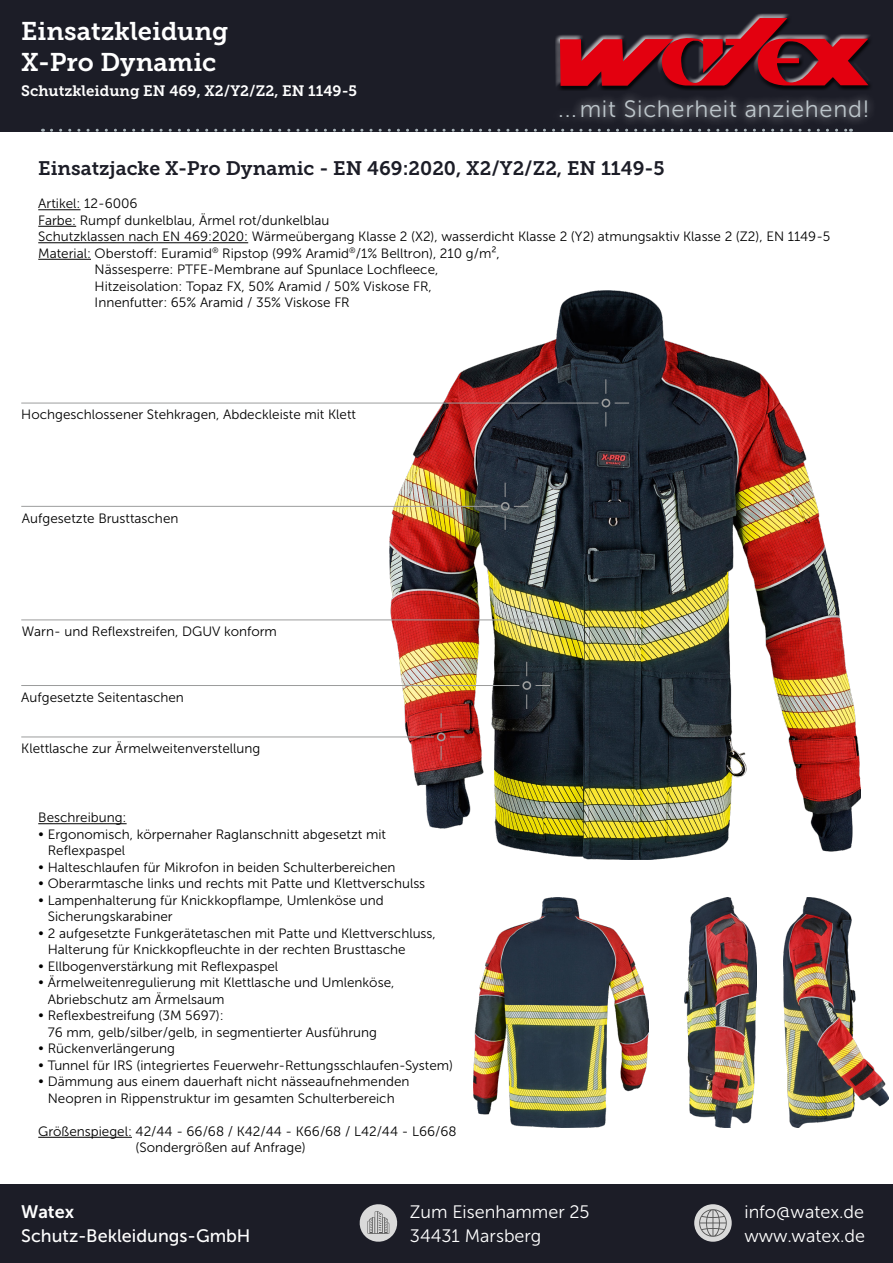
<style>
.page{position:relative;width:893px;height:1263px;background:#fff}
.page>*{position:absolute;margin:0;border:0;box-sizing:border-box;transform-origin:0 0}
.Kaiptel_Überschrift_Klein{font:25.5px/30.6px "Museo Slab 700";color:#fff}
.t1{font:23.55px "Museo Sans 300";letter-spacing:.03em;color:#bdc6cb}
.t2{font:19.5px "Museo Slab 700";color:#1c1d27}
.t3{font:18px/24px "Museo Sans 300";color:#fff}
.t4{font:18px/24px "Museo Sans 500";color:#fff}
.Kaiptel_Überschrift_Klein-2{font:15px "Museo Slab 700";color:#fff}
.t5{font:13.5px/16.5px "Museo Sans 300";color:#000}
.s1{font-family:"Museo Sans 700"}
</style>
<div class="page">
<hr style="left:38px;top:209px;width:42px;height:1px;background:#000">
<hr style="left:38px;top:226px;width:38px;height:1px;background:#000">
<hr style="left:38px;top:242px;width:210px;height:1px;background:#000">
<hr style="left:38px;top:259px;width:53px;height:1px;background:#000">
<div style="left:0;top:1184px;width:893px;height:79px;background:#1c1d27"></div>
<img style="left:390px;top:290px;width:470px;height:569px">
<div style="left:0;top:0;width:893px;height:132px;background:#1c1d27"></div>
<div style="left:551px;top:90px;width:326px;height:37px;background:#fff;opacity:.75"></div>
<div style="left:557px;top:15px;width:316px;height:76px;background:#000;opacity:.75"></div>
<svg style="left:560px;top:18px;width:308px;height:69px"></svg>
<svg style="left:51px;top:129px;width:800px;height:3px"></svg>
<svg style="left:359px;top:1204px;width:39px;height:38px"></svg>
<div style="left:694px;top:1204px;width:38px;height:38px;background:#dadada;border-radius:50%"></div>
<svg style="left:698px;top:1209px;width:30px;height:28px"></svg>
<hr style="left:38px;top:823px;width:89px;height:1px;background:#000">
<hr style="left:38px;top:1137px;width:94px;height:1px;background:#000">
<div style="left:526px;top:615px;width:8px;height:9px;border:2px solid #9c9d9d;border-radius:50%"></div>
<svg style="left:530px;top:596px;width:1px;height:15px"></svg>
<svg style="left:530px;top:629px;width:1px;height:14px"></svg>
<hr style="left:21px;top:620px;width:502px;height:1px;background:#9c9d9d">
<svg style="left:539px;top:620px;width:14px;height:1px"></svg>
<div style="left:437px;top:733px;width:9px;height:8px;border:2px solid #9c9d9d;border-radius:50%"></div>
<svg style="left:441px;top:713px;width:1px;height:15px"></svg>
<svg style="left:441px;top:746px;width:1px;height:14px"></svg>
<hr style="left:21px;top:737px;width:413px;height:1px;background:#9c9d9d">
<svg style="left:450px;top:737px;width:14px;height:1px"></svg>
<div style="left:501px;top:502px;width:9px;height:9px;border:2px solid #9c9d9d;border-radius:50%"></div>
<svg style="left:505px;top:483px;width:1px;height:14px"></svg>
<svg style="left:505px;top:515px;width:1px;height:15px"></svg>
<hr style="left:21px;top:506px;width:477px;height:1px;background:#9c9d9d">
<svg style="left:514px;top:506px;width:14px;height:1px"></svg>
<div style="left:602px;top:399px;width:8px;height:8px;border:2px solid #9c9d9d;border-radius:50%"></div>
<svg style="left:606px;top:379px;width:1px;height:15px"></svg>
<svg style="left:606px;top:412px;width:1px;height:14px"></svg>
<hr style="left:21px;top:403px;width:577px;height:1px;background:#9c9d9d">
<svg style="left:615px;top:403px;width:14px;height:1px"></svg>
<img style="left:473px;top:898px;width:175px;height:230px">
<img style="left:783px;top:898px;width:106px;height:230px">
<div style="left:522px;top:681px;width:9px;height:9px;border:2px solid #9c9d9d;border-radius:50%"></div>
<svg style="left:526px;top:662px;width:1px;height:14px"></svg>
<svg style="left:526px;top:694px;width:1px;height:15px"></svg>
<hr style="left:21px;top:685px;width:498px;height:1px;background:#9c9d9d">
<svg style="left:535px;top:685px;width:15px;height:1px"></svg>
<img style="left:684px;top:898px;width:72px;height:230px">
<p class="Kaiptel_Überschrift_Klein" style="left:21px;top:16px;width:209px">Einsatzkleidung<br>X-Pro Dynamic</p>
<p class="Kaiptel_Überschrift_Klein-2" style="left:21px;top:83px;width:337px">Schutzkleidung EN 469, X2/Y2/Z2, EN 1149-5</p>
<p class="t1" style="left:558px;top:96px;width:313px">... mit Sicherheit anziehend!</p>
<p class="t2" style="left:38px;top:158px;width:628px">Einsatzjacke X-Pro Dynamic - EN 469:2020, X2/Y2/Z2, EN 1149-5</p>
<p class="t5" style="left:38px;top:196px;width:101px">Artikel: 12-6006</p>
<p class="t5" style="left:38px;top:212px;width:293px">Farbe: Rumpf dunkelblau, Ärmel rot/dunkelblau</p>
<p class="t5" style="left:38px;top:229px;width:794px">Schutzklassen nach EN 469:2020: Wärmeübergang Klasse 2 (X2), wasserdicht Klasse 2 (Y2) atmungsaktiv Klasse 2 (Z2), EN 1149-5</p>
<p class="t5" style="left:38px;top:245px;width:463px">Material: Oberstoff: Euramid<sup>®</sup> Ripstop (99% Aramid<sup>®</sup>/1% Belltron), 210 g/m²,</p>
<p class="t5" style="left:95px;top:262px;width:345px">Nässesperre: PTFE-Membrane auf Spunlace Lochfleece,<br>Hitzeisolation: Topaz FX, 50% Aramid / 50% Viskose FR,</p>
<p class="t5" style="left:95px;top:295px;width:257px">Innenfutter: 65% Aramid / 35% Viskose FR</p>
<p class="t5" style="left:21px;top:407px;width:336px">Hochgeschlossener Stehkragen, Abdeckleiste mit Klett</p>
<p class="t5" style="left:22px;top:510px;width:158px">Aufgesetzte Brusttaschen</p>
<p class="t5" style="left:22px;top:623px;width:256px">Warn- und Reflexstreifen, DGUV konform</p>
<p class="t5" style="left:21px;top:689px;width:164px">Aufgesetzte Seitentaschen</p>
<p class="t5" style="left:21px;top:740px;width:241px">Klettlasche zur Ärmelweitenverstellung</p>
<p class="t5" style="left:38px;top:809px;width:90px">Beschreibung:</p>
<p class="t5" style="left:38px;top:826px;width:349px">• Ergonomisch, körpernaher Raglanschnitt abgesetzt mit</p>
<p class="t5" style="left:48px;top:842px;width:79px">Reflexpaspel</p>
<p class="t5" style="left:38px;top:859px;width:359px">• Halteschlaufen für Mikrofon in beiden Schulterbereichen</p>
<p class="t5" style="left:38px;top:875px;width:389px">• Oberarmtasche links und rechts mit Patte und Klettverschulss</p>
<p class="t5" style="left:38px;top:892px;width:347px">• Lampenhalterung für Knickkopflampe, Umlenköse und</p>
<p class="t5" style="left:48px;top:908px;width:126px">Sicherungskarabiner</p>
<p class="t5" style="left:38px;top:925px;width:399px">• 2 aufgesetzte Funkgerätetaschen mit Patte und Klettverschluss,</p>
<p class="t5" style="left:48px;top:941px;width:359px">Halterung für Knickkopfleuchte in der rechten Brusttasche</p>
<p class="t5" style="left:38px;top:958px;width:241px">• Ellbogenverstärkung mit Reflexpaspel</p>
<p class="t5" style="left:38px;top:974px;width:358px">• Ärmelweitenregulierung mit Klettlasche und Umlenköse,</p>
<p class="t5" style="left:48px;top:991px;width:178px">Abriebschutz am Ärmelsaum</p>
<p class="t5" style="left:48px;top:1007px;width:331px;text-indent:-10px">• Reflexbestreifung (3M 5697):<br>76 mm, gelb/silber/gelb, in segmentierter Ausführung</p>
<p class="t5" style="left:38px;top:1040px;width:138px">• Rückenverlängerung</p>
<p class="t5" style="left:38px;top:1057px;width:416px">• Tunnel für IRS (integriertes Feuerwehr-Rettungsschlaufen-System)</p>
<p class="t5" style="left:38px;top:1073px;width:373px;text-align:center">• Dämmung aus einem dauerhaft nicht nässeaufnehmenden<br>Neopren in Rippenstruktur im gesamten Schulterbereich</p>
<p class="t5" style="left:38px;top:1123px;width:420px">Größenspiegel: 42/44 - 66/68 / K42/44 - K66/68 / L42/44 - L66/68</p>
<p class="t5" style="left:136px;top:1139px;width:172px">(Sondergrößen auf Anfrage)</p>
<p class="t4" style="left:21px;top:1199px;width:231px"><span class="s1">Watex<br></span>Schutz-Bekleidungs-GmbH</p>
<p class="t3" style="left:410px;top:1200px;width:181px">Zum Eisenhammer 25<br>34431 Marsberg</p>
<p class="t3" style="left:744px;top:1200px;width:122px">info@watex.de www.watex.de</p>
</div>
